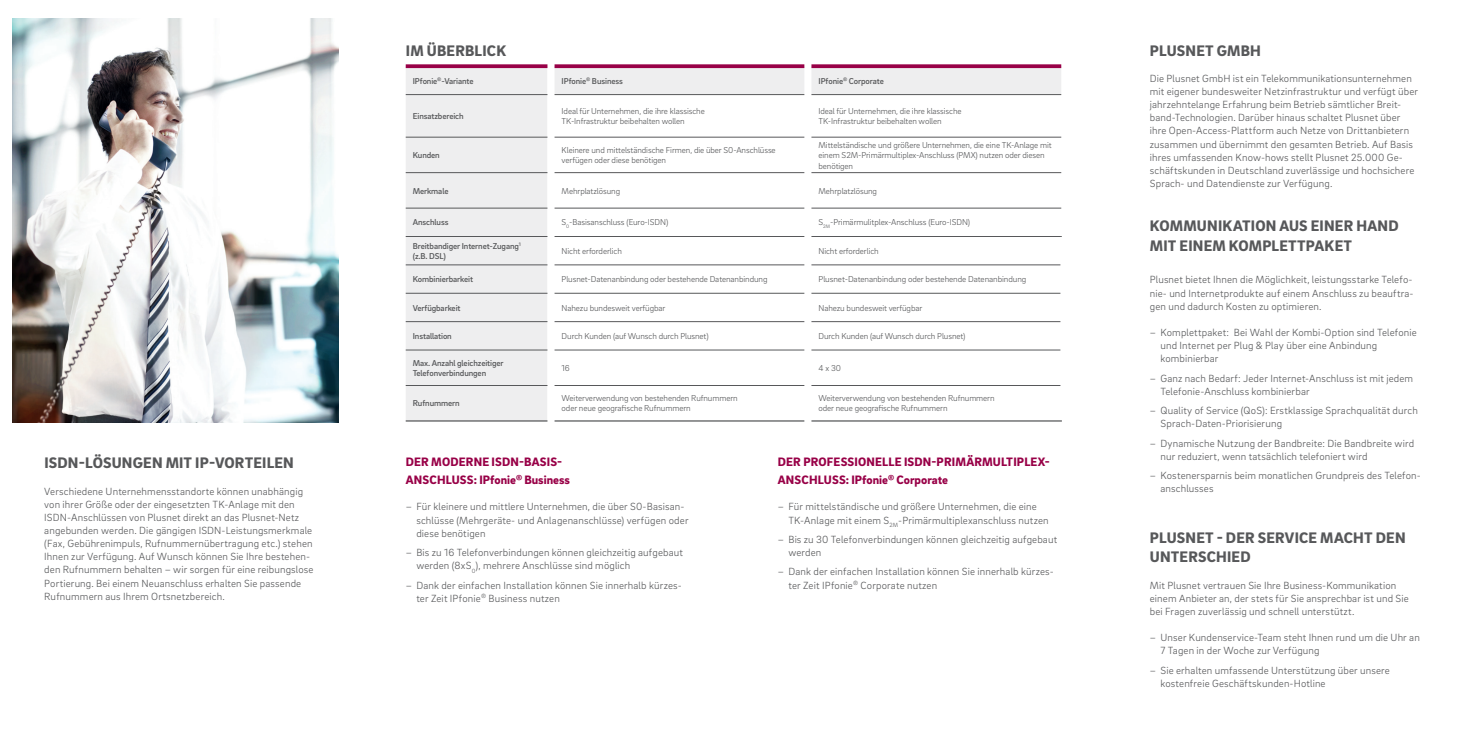
<style>
.page{position:relative;width:1467px;height:745px;background:#fff}
.page>*{position:absolute;margin:0;border:0;box-sizing:border-box;transform-origin:0 0}
.Innen_Zwischenübersc{font:900 15.62px/19.4px "Brix Sans";letter-spacing:.015em;color:#57585a}
.Innen_Aufzählung{font:900 15.62px "Brix Sans";letter-spacing:.01em;color:#57585a}
.t1{font:900 12.5px/18px "Brix Sans";letter-spacing:.015em;color:#980047}
.Innen_Fließtext{font:300 10.62px/13.1px "Brix Sans";letter-spacing:.01em;color:#57585a}
.Innen_Aufzählung-2{font:300 10.62px/13.1px "Brix Sans";letter-spacing:.01em;color:#57585a;text-align:justify}
.t2{font:300 8.75px/10.5px "Brix Sans";letter-spacing:-.01em;color:#57585a}
.t3{font:500 8.75px "Brix Sans";letter-spacing:-.01em;color:#57585a}
</style>
<div class="page">
<img style="left:12px;top:19px;width:326px;height:403px">
<div style="left:406px;top:68px;width:141px;height:352px;background:#eeeeef"></div>
<hr style="left:406px;top:94px;width:141px;height:1px;background:#57585a">
<hr style="left:406px;top:137px;width:141px;height:1px;background:#57585a">
<hr style="left:406px;top:172px;width:141px;height:1px;background:#57585a">
<hr style="left:406px;top:208px;width:141px;height:1px;background:#57585a">
<hr style="left:406px;top:420px;width:141px;height:1px;background:#57585a">
<hr style="left:406px;top:349px;width:141px;height:1px;background:#57585a">
<hr style="left:406px;top:385px;width:141px;height:1px;background:#57585a">
<hr style="left:406px;top:236px;width:141px;height:1px;background:#57585a">
<hr style="left:406px;top:264px;width:141px;height:1px;background:#57585a">
<hr style="left:406px;top:293px;width:141px;height:1px;background:#57585a">
<hr style="left:406px;top:321px;width:141px;height:1px;background:#57585a">
<svg style="left:555px;top:66px;width:507px;height:320px"></svg>
<hr style="left:1061px;top:350px;width:1px;height:35px;background:#fff">
<hr style="left:1061px;top:385px;width:1px;height:35px;background:#fff">
<hr style="left:555px;top:420px;width:249px;height:1px;background:#57585a">
<hr style="left:811px;top:420px;width:251px;height:1px;background:#57585a">
<svg style="left:406px;top:64px;width:141px;height:4px"></svg>
<svg style="left:555px;top:64px;width:249px;height:4px"></svg>
<svg style="left:811px;top:64px;width:250px;height:4px"></svg>
<p class="Innen_Aufzählung" style="left:44px;top:452px;width:251px">ISDN-LÖSUNGEN MIT IP-VORTEILEN</p>
<p class="Innen_Aufzählung-2" style="left:44px;top:483px;width:271px;text-align:left">Verschiedene Unternehmensstandorte können unabhängig von ihrer Größe oder der eingesetzten TK-Anlage mit den ISDN-Anschlüssen von Plusnet direkt an das Plusnet-Netz angebunden werden. Die gängigen ISDN-Leistungsmerkmale (Fax, Gebührenimpuls, Rufnummernübertragung etc.) stehen Ihnen zur Verfügung. Auf Wunsch können Sie Ihre bestehen&shy;den Rufnummern behalten – wir sorgen für eine reibungslose Portierung. Bei einem Neuanschluss erhalten Sie passende Rufnummern aus Ihrem Ortsnetzbereich.</p>
<p class="Innen_Zwischenübersc" style="left:406px;top:40px;width:102px">IM ÜBERBLICK</p>
<p class="t3" style="left:413px;top:76px;width:62px">IPfonie<sup>®</sup>-Variante</p>
<p class="t3" style="left:562px;top:76px;width:63px">IPfonie<sup>®</sup> Business</p>
<p class="t3" style="left:819px;top:76px;width:67px">IPfonie<sup>®</sup> Corporate</p>
<p class="t3" style="left:413px;top:110px;width:52px">Einsatzbereich</p>
<p class="t2" style="left:562px;top:105px;width:145px">Ideal für Unternehmen, die ihre klassische</p>
<p class="t2" style="left:562px;top:116px;width:125px">TK-Infrastruktur beibehalten wollen</p>
<p class="t2" style="left:819px;top:105px;width:145px">Ideal für Unternehmen, die ihre klassische</p>
<p class="t2" style="left:819px;top:116px;width:125px">TK-Infrastruktur beibehalten wollen</p>
<p class="t3" style="left:413px;top:149px;width:28px">Kunden</p>
<p class="t2" style="left:562px;top:144px;width:216px">Kleinere und mittelständische Firmen, die über S0-Anschlüsse</p>
<p class="t2" style="left:562px;top:155px;width:106px">verfügen oder diese benötigen</p>
<p class="t2" style="left:819px;top:139px;width:235px">Mittelständische und größere Unternehmen, die eine TK-Anlage mit einem S2M-Primärmultiplex-Anschluss (PMX) nutzen oder diesen benötigen</p>
<p class="t3" style="left:413px;top:185px;width:37px">Merkmale</p>
<p class="t2" style="left:562px;top:185px;width:60px">Mehrplatzlösung</p>
<p class="t2" style="left:819px;top:185px;width:60px">Mehrplatzlösung</p>
<p class="t3" style="left:413px;top:217px;width:37px">Anschluss</p>
<p class="t2" style="left:562px;top:217px;width:108px">S<sub>0</sub>-Basisanschluss (Euro-ISDN)</p>
<p class="t2" style="left:819px;top:217px;width:153px">S<sub>2M</sub>-Primärmulitplex-Anschluss (Euro-ISDN)</p>
<p class="t3" style="left:413px;top:240px;width:110px">Breitbandiger Internet-Zugang<sup>1</sup></p>
<p class="t3" style="left:413px;top:250px;width:35px">(z.B. DSL)</p>
<p class="t2" style="left:562px;top:245px;width:62px">Nicht erforderlich</p>
<p class="t2" style="left:819px;top:245px;width:62px">Nicht erforderlich</p>
<p class="t3" style="left:413px;top:273px;width:62px">Kombinierbarkeit</p>
<p class="t2" style="left:562px;top:273px;width:207px">Plusnet-Datenanbindung oder bestehende Datenanbindung</p>
<p class="t2" style="left:819px;top:273px;width:209px">Plusnet-Datenanbindung oder bestehende Datenanbindung</p>
<p class="t3" style="left:413px;top:302px;width:49px">Verfügbarkeit</p>
<p class="t2" style="left:562px;top:302px;width:105px">Nahezu bundesweit verfügbar</p>
<p class="t2" style="left:819px;top:302px;width:105px">Nahezu bundesweit verfügbar</p>
<p class="t3" style="left:413px;top:330px;width:41px">Installation</p>
<p class="t2" style="left:562px;top:330px;width:149px">Durch Kunden (auf Wunsch durch Plusnet)</p>
<p class="t2" style="left:819px;top:330px;width:149px">Durch Kunden (auf Wunsch durch Plusnet)</p>
<p class="t3" style="left:413px;top:357px;width:92px">Max. Anzahl gleichzeitiger</p>
<p class="t3" style="left:413px;top:367px;width:75px">Telefonverbindungen</p>
<p class="t2" style="left:562px;top:362px;width:10px">16</p>
<p class="t2" style="left:819px;top:362px;width:24px">4 x 30</p>
<p class="t3" style="left:413px;top:397px;width:48px">Rufnummern</p>
<p class="t2" style="left:562px;top:392px;width:178px">Weiterverwendung von bestehenden Rufnummern</p>
<p class="t2" style="left:562px;top:402px;width:131px">oder neue geografische Rufnummern</p>
<p class="t2" style="left:819px;top:392px;width:178px">Weiterverwendung von bestehenden Rufnummern</p>
<p class="t2" style="left:819px;top:402px;width:131px">oder neue geografische Rufnummern</p>
<p class="t1" style="left:406px;top:452px;width:166px">DER MODERNE ISDN-BASIS-<br>ANSCHLUSS: IPfonie<sup>®</sup> Business</p>
<p class="Innen_Fließtext" style="left:416px;top:499px;width:274px;text-indent:-11px">– Für kleinere und mittlere Unternehmen, die über S0-Basisan&shy;schlüsse (Mehrgeräte- und Anlagenanschlüsse) verfügen oder diese benötigen</p>
<p class="Innen_Fließtext" style="left:416px;top:545px;width:268px;text-indent:-11px">– Bis zu 16 Telefonverbindungen können gleichzeitig aufgebaut werden (8xS<sub>0</sub>), mehrere Anschlüsse sind möglich</p>
<p class="Innen_Fließtext" style="left:416px;top:577px;width:267px;text-indent:-11px">– Dank der einfachen Installation können Sie innerhalb kürzes&shy;ter Zeit IPfonie<sup>®</sup> Business nutzen</p>
<p class="t1" style="left:778px;top:452px;width:274px">DER PROFESSIONELLE ISDN-PRIMÄRMULTIPLEX-</p>
<p class="t1" style="left:778px;top:470px;width:172px">ANSCHLUSS: IPfonie<sup>®</sup> Corporate</p>
<p class="Innen_Fließtext" style="left:788px;top:499px;width:262px;text-indent:-11px">– Für mittelständische und größere Unternehmen, die eine<br>TK-Anlage mit einem S<sub>2M</sub>-Primärmultiplexanschluss nutzen</p>
<p class="Innen_Fließtext" style="left:788px;top:532px;width:270px;text-indent:-11px">– Bis zu 30 Telefonverbindungen können gleichzeitig aufgebaut werden</p>
<p class="Innen_Fließtext" style="left:788px;top:564px;width:267px;text-indent:-11px">– Dank der einfachen Installation können Sie innerhalb kürzes&shy;ter Zeit IPfonie<sup>®</sup> Corporate nutzen</p>
<p class="Innen_Zwischenübersc" style="left:1150px;top:40px;width:113px">PLUSNET GMBH</p>
<p class="Innen_Fließtext" style="left:1150px;top:71px;width:270px">Die Plusnet GmbH ist ein Telekommunikationsunternehmen mit eigener bundesweiter Netzinfrastruktur und verfügt über jahrzehntelange Erfahrung beim Betrieb sämtlicher Breit&shy;band-Technologien. Darüber hinaus schaltet Plusnet über ihre Open-Access-Plattform auch Netze von Drittanbietern zusammen und übernimmt den gesamten Betrieb. Auf Basis ihres umfassenden Know-hows stellt Plusnet 25.000 Ge&shy;schäftskunden in Deutschland zuverlässige und hochsichere Sprach- und Datendienste zur Verfügung.</p>
<p class="Innen_Zwischenübersc" style="left:1150px;top:215px;width:250px">KOMMUNIKATION AUS EINER HAND<br>MIT EINEM KOMPLETTPAKET</p>
<p class="Innen_Aufzählung-2" style="left:1150px;top:273px;width:265px">Plusnet bietet Ihnen die Möglichkeit, leistungsstarke Telefo&shy;nie- und Internetprodukte auf einem Anschluss zu beauftra&shy;gen und dadurch Kosten zu optimieren.</p>
<p class="Innen_Fließtext" style="left:1160px;top:325px;width:258px;text-indent:-11px">– Komplettpaket: Bei Wahl der Kombi-Option sind Telefonie und Internet per Plug &amp; Play über eine Anbindung kombinierbar</p>
<p class="Innen_Fließtext" style="left:1160px;top:371px;width:254px;text-indent:-11px">– Ganz nach Bedarf: Jeder Internet-Anschluss ist mit jedem<br>Telefonie-Anschluss kombinierbar</p>
<p class="Innen_Fließtext" style="left:1160px;top:403px;width:259px;text-indent:-11px">– Quality of Service (QoS): Erstklassige Sprachqualität durch<br>Sprach-Daten-Priorisierung</p>
<p class="Innen_Fließtext" style="left:1160px;top:436px;width:255px;text-indent:-11px">– Dynamische Nutzung der Bandbreite: Die Bandbreite wird nur reduziert, wenn tatsächlich telefoniert wird</p>
<p class="Innen_Fließtext" style="left:1160px;top:468px;width:262px;text-indent:-11px">– Kostenersparnis beim monatlichen Grundpreis des Telefon&shy;anschlusses</p>
<p class="Innen_Zwischenübersc" style="left:1150px;top:527px;width:257px">PLUSNET - DER SERVICE MACHT DEN<br>UNTERSCHIED</p>
<p class="Innen_Fließtext" style="left:1150px;top:578px;width:260px">Mit Plusnet vertrauen Sie Ihre Business-Kommunikation einem Anbieter an, der stets für Sie ansprechbar ist und Sie bei Fragen zuverlässig und schnell unterstützt.</p>
<p class="Innen_Fließtext" style="left:1160px;top:630px;width:261px;text-indent:-11px">– Unser Kundenservice-Team steht Ihnen rund um die Uhr an<br>7 Tagen in der Woche zur Verfügung</p>
<p class="Innen_Fließtext" style="left:1160px;top:663px;width:231px;text-indent:-11px">– Sie erhalten umfassende Unterstützung über unsere kostenfreie Geschäftskunden-Hotline</p>
</div>
